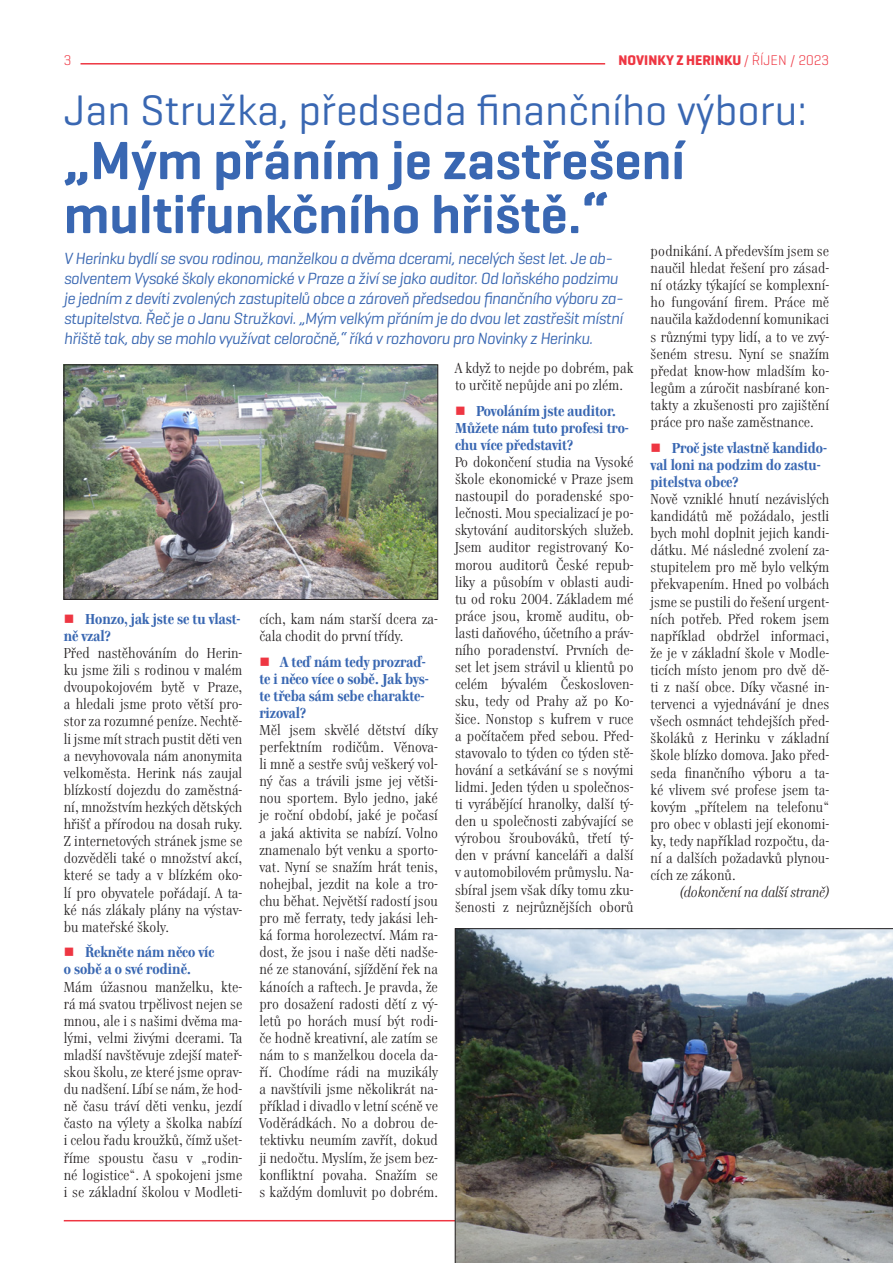
<style>
.page{position:relative;width:893px;height:1263px;background:#fff}
.page>*{position:absolute;margin:0;border:0;box-sizing:border-box;transform-origin:0 0}
.velký_titulek{font:600 54.75px/54px "Geogrotesque";color:#3967b2}
.velký_titulek-2{font:43.5px "Geogrotesque";color:#3967b2}
.perex{font:italic 16.5px/19.8px "Geogrotesque";letter-spacing:-.03em;color:#3967b2}
.text_neodsazeny{font:14.25px/17.1px "Genre";color:#231f20;text-align:justify}
.t1{font:700 14.25px/17.1px "Genre";color:#3967b2}
.t2{font:700 14.25px "Geogrotesque";color:#ee3642}
.text_neodsazeny-2{font:italic 14.25px "Genre";letter-spacing:-.01em;color:#231f20}
.t3{font:300 14.25px "Geogrotesque";color:#ee3642}
.s1{font-weight:300}
</style>
<div class="page">
<hr style="left:64px;top:1220px;width:677px;height:1px;background:#ee3642">
<img style="left:66px;top:367px;width:370px;height:231px">
<div style="left:64px;top:365px;width:374px;height:235px;border:1px solid #231f20"></div>
<img style="left:455px;top:928px;width:438px;height:335px">
<hr style="left:81px;top:63px;width:524px;height:2px;background:#ee3642">
<p class="t3" style="left:64px;top:51px;width:9px">3</p>
<p class="t2" style="left:619px;top:51px;width:212px">NOVINKY Z HERINKU <span class="s1">/ ŘÍJEN / 2023</span></p>
<p class="velký_titulek-2" style="left:64px;top:83px;width:745px">Jan Stružka, předseda finančního výboru:</p>
<p class="velký_titulek" style="left:64px;top:133px;width:623px">„Mým přáním je zastřešení multifunkčního hřiště.“</p>
<p class="perex" style="left:64px;top:248px;width:561px">V Herinku bydlí se svou rodinou, manželkou a dvěma dcerami, necelých šest let. Je ab&shy;solventem Vysoké školy ekonomické v Praze a živí se jako auditor. Od loňského podzimu je jedním z devíti zvolených zastupitelů obce a zároveň předsedou finančního výboru za&shy;stupitelstva. Řeč je o Janu Stružkovi. „Mým velkým přáním je do dvou let zastřešit místní hřiště tak, aby se mohlo využívat celoročně,“ říká v rozhovoru pro Novinky z Herinku.</p>
<p class="text_neodsazeny" style="left:651px;top:244px;width:180px">podnikání. A především jsem se naučil hledat řešení pro zásad&shy;ní otázky týkající se komplexní&shy;ho fungování firem. Práce mě naučila každodenní komunikaci s různými typy lidí, a to ve zvý&shy;šeném stresu. Nyní se snažím předat know-how mladším ko&shy;legům a zúročit nasbírané kon&shy;takty a zkušenosti pro zajištění práce pro naše zaměstnance.</p>
<p class="t1" style="left:651px;top:440px;width:178px;text-indent:21px">Proč jste vlastně kandido&shy;val loni na podzim do zastu&shy;pitelstva obce?</p>
<p class="text_neodsazeny" style="left:651px;top:492px;width:180px">Nově vzniklé hnutí nezávislých kandidátů mě požádalo, jestli bych mohl doplnit jejich kandi&shy;dátku. Mé následné zvolení za&shy;stupitelem pro mě bylo velkým překvapením. Hned po volbách jsme se pustili do řešení urgent&shy;ních potřeb. Před rokem jsem například obdržel informaci, že je v základní škole v Modle&shy;ticích místo jenom pro dvě dě&shy;ti z naší obce. Díky včasné in&shy;tervenci a vyjednávání je dnes všech osmnáct tehdejších před&shy;školáků z Herinku v základní škole blízko domova. Jako před&shy;seda finančního výboru a ta&shy;ké vlivem své profese jsem ta&shy;kovým „přítelem na telefonu“ pro obec v oblasti její ekonomi&shy;ky, tedy například rozpočtu, da&shy;ní a dalších požadavků plynou&shy;cích ze zákonů.</p>
<p class="text_neodsazeny-2" style="left:680px;top:884px;width:151px">(dokončení na další straně)</p>
<p class="text_neodsazeny" style="left:455px;top:361px;width:180px">A když to nejde po dobrém, pak to určitě nepůjde ani po zlém.</p>
<p class="t1" style="left:455px;top:403px;width:175px;text-indent:21px">Povoláním jste auditor.<br>Můžete nám tuto profesi tro&shy;chu více představit?</p>
<p class="text_neodsazeny" style="left:455px;top:455px;width:180px">Po dokončení studia na Vysoké škole ekonomické v Praze jsem nastoupil do poradenské spo&shy;lečnosti. Mou specializací je po&shy;skytování auditorských služeb.<br>Jsem auditor registrovaný Ko&shy;morou auditorů České repub&shy;liky a působím v oblasti audi&shy;tu od roku 2004. Základem mé práce jsou, kromě auditu, ob&shy;lasti daňového, účetního a práv&shy;ního poradenství. Prvních de&shy;set let jsem strávil u klientů po celém bývalém Českosloven&shy;sku, tedy od Prahy až po Ko&shy;šice. Nonstop s kufrem v ruce a počítačem před sebou. Před&shy;stavovalo to týden co týden stě&shy;hování a setkávání se s novými lidmi. Jeden týden u společnos&shy;ti vyrábějící hranolky, další tý&shy;den u společnosti zabývající se výrobou šroubováků, třetí tý&shy;den v právní kanceláři a další v automobilovém průmyslu. Na&shy;sbíral jsem však díky tomu zku&shy;šenosti z nejrůznějších oborů</p>
<p class="t1" style="left:64px;top:612px;width:178px;text-indent:21px">Honzo, jak jste se tu vlast&shy;ně vzal?</p>
<p class="text_neodsazeny" style="left:64px;top:646px;width:180px">Před nastěhováním do Herin&shy;ku jsme žili s rodinou v malém dvoupokojovém bytě v Praze, a hledali jsme proto větší pro&shy;stor za rozumné peníze. Nechtě&shy;li jsme mít strach pustit děti ven a nevyhovovala nám anonymita velkoměsta. Herink nás zaujal blízkostí dojezdu do zaměstná&shy;ní, množstvím hezkých dětských hřišť a přírodou na dosah ruky.<br>Z internetových stránek jsme se dozvěděli také o množství akcí, které se tady a v blízkém oko&shy;lí pro obyvatele pořádají. A ta&shy;ké nás zlákaly plány na výstav&shy;bu mateřské školy.</p>
<p class="t1" style="left:64px;top:945px;width:152px;text-indent:21px">Řekněte nám něco víc o sobě a o své rodině.</p>
<p class="text_neodsazeny" style="left:64px;top:979px;width:180px">Mám úžasnou manželku, kte&shy;rá má svatou trpělivost nejen se mnou, ale i s našimi dvěma ma&shy;lými, velmi živými dcerami. Ta mladší navštěvuje zdejší mateř&shy;skou školu, ze které jsme oprav&shy;du nadšení. Líbí se nám, že hod&shy;ně času tráví děti venku, jezdí často na výlety a školka nabízí i celou řadu kroužků, čímž ušet&shy;říme spoustu času v „rodin&shy;né logistice“. A spokojeni jsme i se základní školou v Modleti-</p>
<p class="text_neodsazeny" style="left:259px;top:612px;width:180px">cích, kam nám starší dcera za&shy;čala chodit do první třídy.</p>
<p class="t1" style="left:259px;top:654px;width:171px;text-indent:21px">A teď nám tedy prozraď&shy;te i něco více o sobě. Jak bys&shy;te třeba sám sebe charakte&shy;rizoval?</p>
<p class="text_neodsazeny" style="left:259px;top:723px;width:180px">Měl jsem skvělé dětství díky perfektním rodičům. Věnova&shy;li mně a sestře svůj veškerý vol&shy;ný čas a trávili jsme jej větši&shy;nou sportem. Bylo jedno, jaké je roční období, jaké je počasí a jaká aktivita se nabízí. Volno znamenalo být venku a sporto&shy;vat. Nyní se snažím hrát tenis, nohejbal, jezdit na kole a tro&shy;chu běhat. Největší radostí jsou pro mě ferraty, tedy jakási leh&shy;ká forma horolezectví. Mám ra&shy;dost, že jsou i naše děti nadše&shy;né ze stanování, sjíždění řek na kánoích a raftech. Je pravda, že pro dosažení radosti dětí z vý&shy;letů po horách musí být rodi&shy;če hodně kreativní, ale zatím se nám to s manželkou docela da&shy;ří. Chodíme rádi na muzikály a navštívili jsme několikrát na&shy;příklad i divadlo v letní scéně ve Voděrádkách. No a dobrou de&shy;tektivku neumím zavřít, dokud ji nedočtu. Myslím, že jsem bez&shy;konfliktní povaha. Snažím se s každým domluvit po dobrém.</p>
</div>
